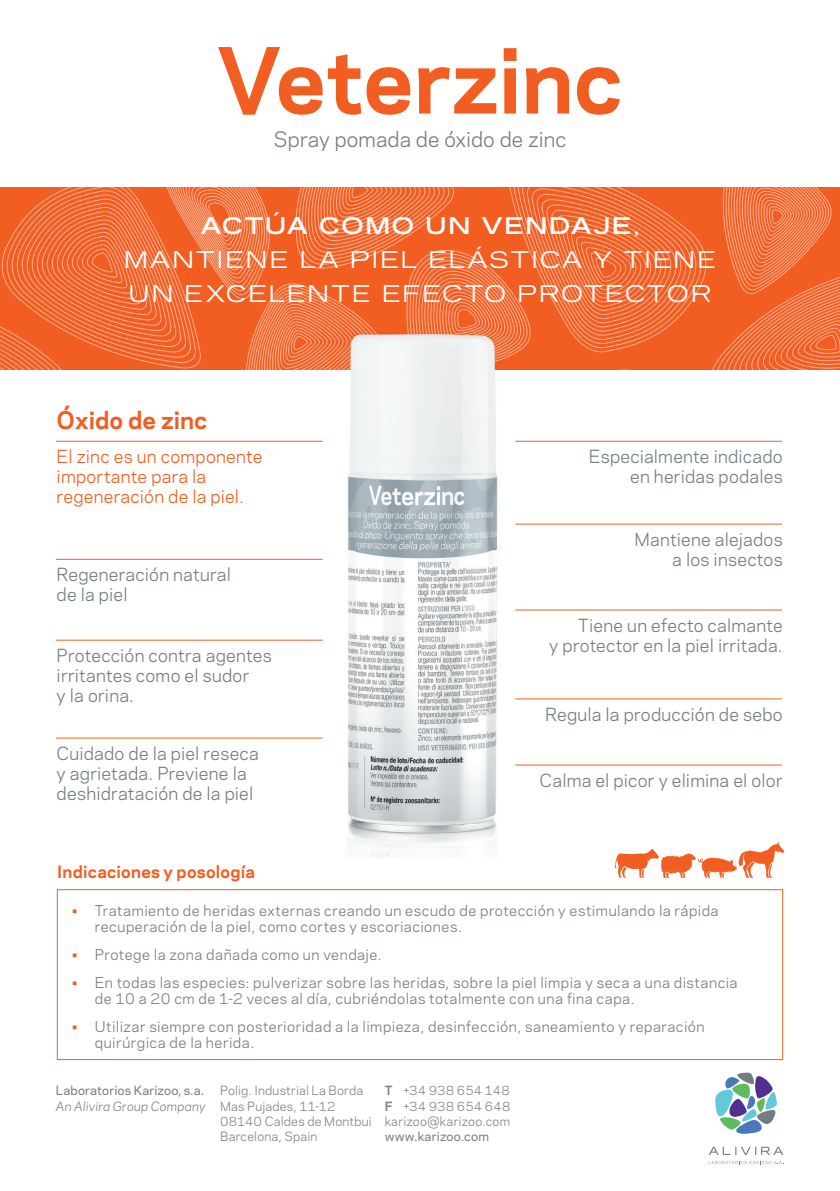
<style>
.page{position:relative;width:840px;height:1191px;background:#fff}
.page>*{position:absolute;margin:0;border:0;box-sizing:border-box;transform-origin:0 0}
.t1{font:700 85.2px "Galaxie Polaris";letter-spacing:-.005em;color:#f25e21}
.t2{font:24px/34px "Reservation Wide";letter-spacing:.085em;color:#fff;text-align:center}
.t3{font:700 22.8px "Galaxie Polaris";color:#f25e21}
.t4{font:20px "Galaxie Polaris";letter-spacing:.005em;color:#717d83}
.t5{font:17px/20px "Galaxie Polaris";letter-spacing:.01em;color:#717d83}
.t6{font:17px/20px "Galaxie Polaris";letter-spacing:.015em;color:#f25e21}
.t7{font:700 16px "Galaxie Polaris";letter-spacing:.015em;color:#f25e21}
.t8{font:14px/16px "Galaxie Polaris";letter-spacing:.035em;color:#717d83}
.t9{font:12px/15.4px "Galaxie Polaris";letter-spacing:.015em;color:#808285}
.t10{font:500 12px "Galaxie Polaris";letter-spacing:.01em;color:#808285}
.t11{font:italic 12px "Galaxie Polaris";letter-spacing:.01em;color:#808285}
.s1{font-weight:700}
.s2{color:#f25e21}
</style>
<div class="page">
<svg style="left:0;top:187px;width:839px;height:183px;background:#f36d36"></svg>
<img style="left:280px;top:257px;width:283px;height:601px">
<img style="left:347px;top:334px;width:149px;height:499px">
<svg style="left:709px;top:1146px;width:73px;height:9px"></svg>
<svg style="left:715px;top:1072px;width:61px;height:61px"></svg>
<svg style="left:708px;top:1161px;width:74px;height:3px"></svg>
<div style="left:57px;top:889px;width:725px;height:171px;border:1px solid #f25e21"></div>
<svg style="left:615px;top:842px;width:168px;height:36px"></svg>
<hr style="left:56px;top:441px;width:266px;height:1px;background:#f25e21">
<hr style="left:56px;top:559px;width:266px;height:1px;background:#f25e21">
<hr style="left:515px;top:441px;width:266px;height:1px;background:#f25e21">
<hr style="left:515px;top:524px;width:266px;height:1px;background:#f25e21">
<hr style="left:515px;top:609px;width:266px;height:1px;background:#f25e21">
<hr style="left:515px;top:698px;width:266px;height:1px;background:#f25e21">
<hr style="left:515px;top:764px;width:266px;height:1px;background:#f25e21">
<hr style="left:56px;top:640px;width:266px;height:1px;background:#f25e21">
<hr style="left:56px;top:737px;width:266px;height:1px;background:#f25e21">
<h1 class="t1" style="left:217px;top:17px;width:406px">Veterzinc</h1>
<h3 class="t4" style="left:273px;top:124px;width:294px">Spray pomada de óxido de zinc</h3>
<h2 class="t2" style="left:124px;top:209px;width:593px"><span class="s1">ACTÚA COMO UN VENDAJE</span>,<br>MANTIENE LA PIEL ELÁSTICA Y TIENE<br>UN EXCELENTE EFECTO PROTECTOR</h2>
<h3 class="t3" style="left:57px;top:403px;width:152px">Óxido de zinc</h3>
<p class="t6" style="left:57px;top:446px;width:207px">El zinc es un componente importante para la regeneración de la piel.</p>
<p class="t5" style="left:57px;top:564px;width:176px">Regeneración natural de la piel</p>
<p class="t5" style="left:57px;top:644px;width:216px">Protección contra agentes irritantes como el sudor<br>y la orina.</p>
<p class="t5" style="left:57px;top:742px;width:204px">Cuidado de la piel reseca y agrietada. Previene la deshidratación de la piel</p>
<p class="t7" style="left:57px;top:859px;width:199px">Indicaciones y posología</p>
<p class="t5" style="left:588px;top:446px;width:195px;text-align:right">Especialmente indicado en heridas podales</p>
<p class="t5" style="left:634px;top:528px;width:150px;text-align:right">Mantiene alejados a los insectos</p>
<p class="t5" style="left:549px;top:614px;width:235px;text-align:right">Tiene un efecto calmante<br>y protector en la piel irritada.</p>
<p class="t5" style="left:545px;top:703px;width:239px">Regula la producción de sebo</p>
<p class="t5" style="left:539px;top:769px;width:244px">Calma el picor y elimina el olor</p>
<p class="t8" style="left:95px;top:902px;width:625px;text-indent:-23px"><span class="s2">•</span> Tratamiento de heridas externas creando un escudo de protección y estimulando la rápida recuperación de la piel, como cortes y escoriaciones.</p>
<p class="t8" style="left:72px;top:946px;width:311px"><span class="s2">•</span> Protege la zona dañada como un vendaje.</p>
<p class="t8" style="left:95px;top:974px;width:644px;text-indent:-23px"><span class="s2">•</span> En todas las especies: pulverizar sobre las heridas, sobre la piel limpia y seca a una distancia de 10 a 20 cm de 1-2 veces al día, cubriéndolas totalmente con una fina capa.</p>
<p class="t8" style="left:95px;top:1018px;width:611px;text-indent:-23px"><span class="s2">•</span> Utilizar siempre con posterioridad a la limpieza, desinfección, saneamiento y reparación quirúrgica de la herida.</p>
<p class="t10" style="left:56px;top:1081px;width:149px">Laboratorios Karizoo, s.a.</p>
<p class="t11" style="left:56px;top:1097px;width:151px">An Alivira Group Company</p>
<p class="t9" style="left:220px;top:1082px;width:153px">Polig. Industrial La Borda<br>Mas Pujades, 11-12<br>08140 Caldes de Montbui<br>Barcelona, Spain</p>
<p class="t9" style="left:384px;top:1082px;width:127px;text-align:justify"><span class="s1">T</span> +34 938 654 148<br><span class="s1">F</span> +34 938 654 648 karizoo@karizoo.com</p>
<p class="t10" style="left:384px;top:1127px;width:106px">www.karizoo.com</p>
</div>
